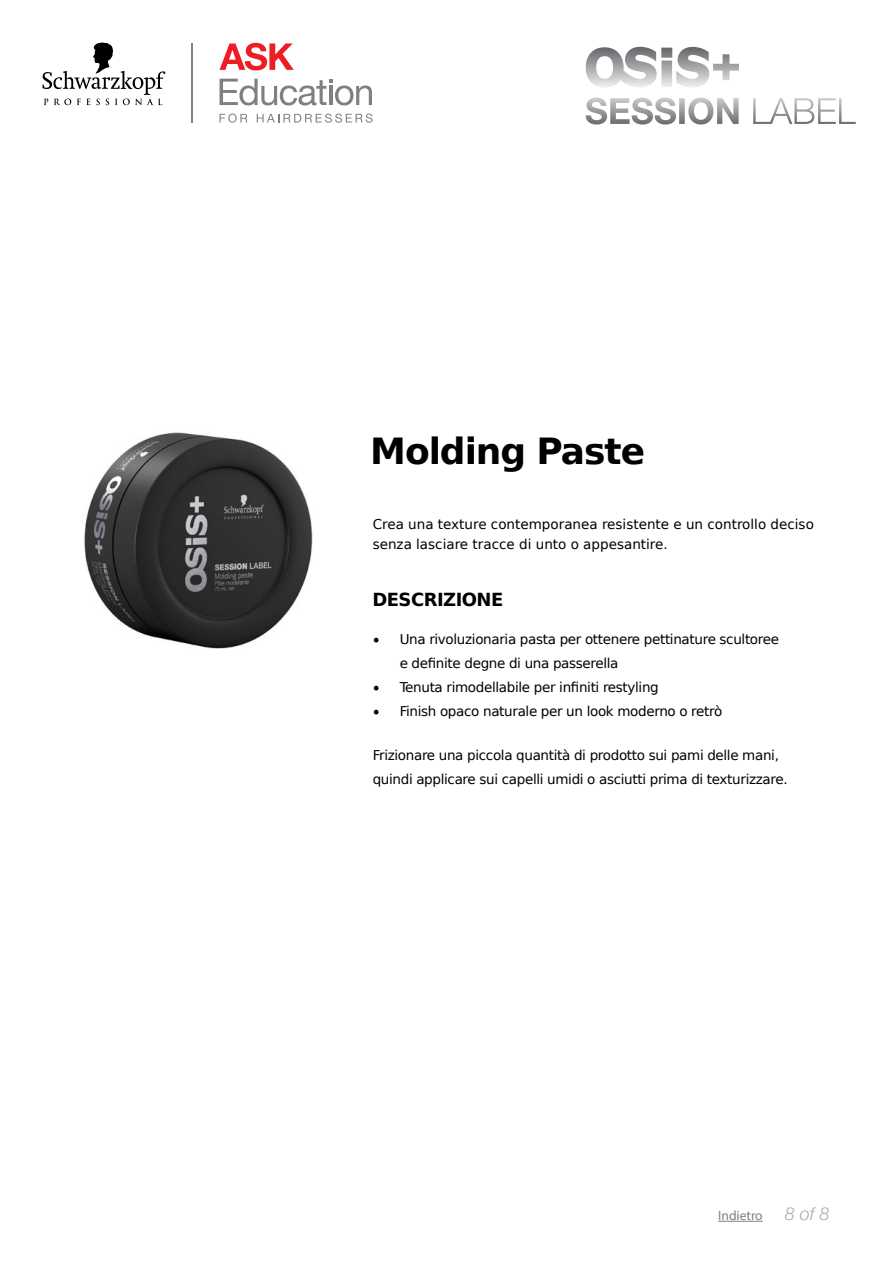
<style>
.page{position:relative;width:893px;height:1263px;background:#fff}
.page>*{position:absolute;margin:0;border:0;box-sizing:border-box;transform-origin:0 0}
.t1{font:700 36px "DejaVu Sans";letter-spacing:-.03em;color:#000}
.t2{font:700 18px "DejaVu Sans";letter-spacing:-.03em;color:#000}
.t3{font:italic 300 18px "Helvetica Neue";color:#a7a9ac}
.t4{font:13.5px/24px "DejaVu Sans";letter-spacing:-.025em;color:#000}
.t5{font:13.5px/19.5px "DejaVu Sans";color:#000}
.t6{font:13.5px "Myriad Pro";color:#807f83}
.s1{font-family:"Minion Pro";font-size:18px}
</style>
<div class="page">
<img style="left:586px;top:98px;width:270px;height:27px">
<img style="left:586px;top:47px;width:153px;height:41px">
<svg style="left:43px;top:42px;width:122px;height:63px"></svg>
<svg style="left:220px;top:43px;width:74px;height:27px"></svg>
<hr style="left:192px;top:43px;width:1px;height:80px;background:#807f83">
<svg style="left:220px;top:79px;width:152px;height:26px"></svg>
<svg style="left:220px;top:114px;width:27px;height:9px"></svg>
<svg style="left:257px;top:114px;width:116px;height:9px"></svg>
<img style="left:84px;top:432px;width:229px;height:217px">
<hr style="left:718px;top:1221px;width:45px;height:1px;background:#807f83">
<h1 class="t1" style="left:370px;top:422px;width:276px">Molding Paste</h1>
<p class="t5" style="left:373px;top:514px;width:443px">Crea una texture contemporanea resistente e un controllo deciso senza lasciare tracce di unto o appesantire.</p>
<h2 class="t2" style="left:372px;top:585px;width:132px">DESCRIZIONE</h2>
<p class="t4" style="left:400px;top:627px;width:381px;text-indent:-27px"><span class="s1">•</span> Una rivoluzionaria pasta per ottenere pettinature scultoree e definite degne di una passerella</p>
<p class="t4" style="left:373px;top:675px;width:288px"><span class="s1">•</span> Tenuta rimodellabile per infiniti restyling</p>
<p class="t4" style="left:373px;top:699px;width:351px"><span class="s1">•</span> Finish opaco naturale per un look moderno o retrò</p>
<p class="t4" style="left:373px;top:742px;width:417px">Frizionare una piccola quantità di prodotto sui pami delle mani, quindi applicare sui capelli umidi o asciutti prima di texturizzare.</p>
<p class="t6" style="left:718px;top:1207px;width:46px">Indietro</p>
<h2 class="t3" style="left:785px;top:1200px;width:46px">8 of 8</h2>
</div>
